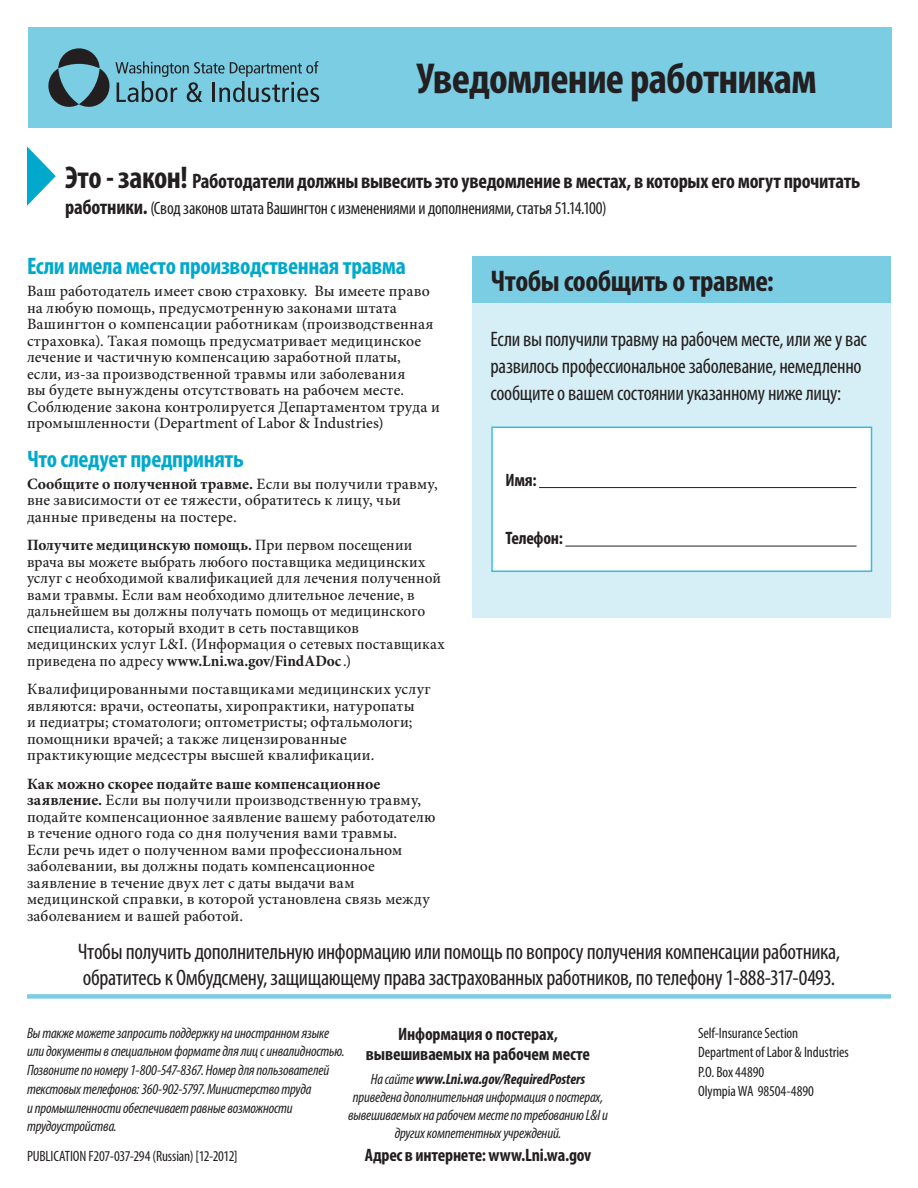
<style>
.page{position:relative;width:918px;height:1188px;background:#fff}
.page>*{position:absolute;margin:0;border:0;box-sizing:border-box;transform-origin:0 0}
.Page_Header{font:700 condensed 43.5px "Myriad Pro";letter-spacing:-.02em;color:#231f20}
.To_Report_an_Injury{font:700 condensed 30px "Myriad Pro";letter-spacing:-.015em;color:#231f20}
.Subhead_Level_1{font:700 condensed 24px "Myriad Pro";letter-spacing:-.015em;color:#00a9cc}
.For_More_Information{font:condensed 22.5px/26.2px "Myriad Pro";letter-spacing:-.015em;color:#231f20}
.Box_Text{font:condensed 21px/27px "Myriad Pro";letter-spacing:-.015em;color:#231f20}
.Section_Head{font:700 condensed 21px "Myriad Pro";letter-spacing:-.015em;color:#231f20}
.Section_Head-2{font:condensed 18px "Myriad Pro";letter-spacing:-.015em;color:#231f20}
.Subhead_Level_1_Smal{font:700 condensed 18px/20.1px "Myriad Pro";letter-spacing:-.01em;color:#231f20;text-align:center}
.Small_Print{font:700 condensed 18px "Myriad Pro";letter-spacing:-.015em;color:#231f20}
.Form_Field_Indented{font:700 condensed 18px "Myriad Pro";letter-spacing:-.015em;color:#231f20}
.Body_-_10_5{font:500 15.75px/16.5px "Minion Pro";letter-spacing:.01em;color:#231f20}
.Small_Print-2{font:italic condensed 15px/18.8px "Myriad Pro";letter-spacing:-.015em;color:#231f20}
.Small_Print-3{font:condensed 15px "Myriad Pro";letter-spacing:-.005em;color:#231f20}
.Publication_Number{font:condensed 15px "Myriad Pro";letter-spacing:-.01em;color:#231f20}
.s1{font-size:31.5px}
.s2{font-weight:700;font-size:21px}
.s3{font-weight:700}
</style>
<div class="page">
<div style="left:28px;top:27px;width:864px;height:100px;background:#7bcde3"></div>
<svg style="left:48px;top:48px;width:271px;height:59px"></svg>
<svg style="left:27px;top:146px;width:29px;height:60px"></svg>
<div style="left:472px;top:256px;width:419px;height:362px;background:#d6eef5"></div>
<div style="left:472px;top:256px;width:419px;height:47px;background:#7bcde3"></div>
<div style="left:491px;top:427px;width:381px;height:144px;background:#fff"></div>
<div style="left:491px;top:427px;width:381px;height:145px;border:2px solid #38bdd8"></div>
<hr style="left:539px;top:487px;width:317px;height:1px;background:#231f20">
<hr style="left:565px;top:546px;width:291px;height:1px;background:#231f20">
<div style="left:27px;top:994px;width:864px;height:5px;background:#7bcde3"></div>
<h1 class="Page_Header" style="left:417px;top:52px;width:402px">Уведомление работникам</h1>
<h2 class="Section_Head" style="left:65px;top:168px;width:797px"><span class="s1">Это - закон!</span> Работодатели должны вывесить это уведомление в местах, в которых его могут прочитать</h2>
<h2 class="Section_Head-2" style="left:65px;top:197px;width:543px"><span class="s2">работники.</span> (Свод законов штата Вашингтон с изменениями и дополнениями, статья 51.14.100)</h2>
<h3 class="Subhead_Level_1" style="left:27px;top:251px;width:380px">Если имела место производственная травма</h3>
<p class="Body_-_10_5" style="left:27px;top:283px;width:414px">Ваш работодатель имеет свою страховку. Вы имеете право на любую помощь, предусмотренную законами штата Вашингтон о компенсации работникам (производственная страховка). Такая помощь предусматривает медицинское лечение и частичную компенсацию заработной платы,<br>если, из-за производственной травмы или заболевания<br>вы будете вынуждены отсутствовать на рабочем месте.<br>Соблюдение закона контролируется Департаментом труда и промышленности (Department of Labor &amp; Industries)</p>
<h3 class="Subhead_Level_1" style="left:27px;top:444px;width:219px">Что следует предпринять</h3>
<p class="Body_-_10_5" style="left:27px;top:476px;width:412px"><span class="s3">Сообщите о полученной травме.</span> Если вы получили травму, вне зависимости от ее тяжести, обратитесь к лицу, чьи данные приведены на постере.</p>
<p class="Body_-_10_5" style="left:27px;top:537px;width:419px"><span class="s3">Получите медицинскую помощь.</span> При первом посещении врача вы можете выбрать любого поставщика медицинских услуг с необходимой квалификацией для лечения полученной вами травмы. Если вам необходимо длительное лечение, в дальнейшем вы должны получать помощь от медицинского специалиста, который входит в сеть поставщиков медицинских услуг L&amp;I. (Информация о сетевых поставщиках приведена по адресу <span class="s3">www.Lni.wa.gov/FindADoc</span> .)</p>
<p class="Body_-_10_5" style="left:27px;top:681px;width:405px">Квалифицированными поставщиками медицинских услуг являются: врачи, остеопаты, хиропрактики, натуропаты<br>и педиатры; стоматологи; оптометристы; офтальмологи; помощники врачей; а также лицензированные практикующие медсестры высшей квалификации.</p>
<p class="Body_-_10_5" style="left:27px;top:776px;width:410px"><span class="s3">Как можно скорее подайте ваше компенсационное заявление.</span> Если вы получили производственную травму, подайте компенсационное заявление вашему работодателю в течение одного года со дня получения вами травмы.<br>Если речь идет о полученном вами профессиональном заболевании, вы должны подать компенсационное заявление в течение двух лет с даты выдачи вам медицинской справки, в которой установлена связь между заболеванием и вашей работой.</p>
<h3 class="To_Report_an_Injury" style="left:490px;top:262px;width:285px">Чтобы сообщить о травме:</h3>
<p class="Box_Text" style="left:490px;top:326px;width:378px">Если вы получили травму на рабочем месте, или же у вас развилось профессиональное заболевание, немедленно сообщите о вашем состоянии указанному ниже лицу:</p>
<p class="Form_Field_Indented" style="left:506px;top:469px;width:33px">Имя:</p>
<p class="Form_Field_Indented" style="left:506px;top:527px;width:59px">Телефон:</p>
<p class="For_More_Information" style="left:78px;top:938px;width:764px">Чтобы получить дополнительную информацию или помощь по вопросу получения компенсации работника, обратитесь к Омбудсмену, защищающему права застрахованных работников, по телефону 1-888-317-0493.</p>
<p class="Small_Print-2" style="left:27px;top:1023px;width:319px">Вы также можете запросить поддержку на иностранном языке или документы в специальном формате для лиц с инвалидностью.<br>Позвоните по номеру 1-800-547-8367. Номер для пользователей текстовых телефонов: 360-902-5797. Министерство труда<br>и промышленности обеспечивает равные возможности трудоустройства.</p>
<p class="Small_Print-3" style="left:698px;top:1024px;width:102px">Self-Insurance Section</p>
<h3 class="Subhead_Level_1_Smal" style="left:366px;top:1023px;width:226px">Информация о постерах, вывешиваемых на рабочем месте</h3>
<p class="Small_Print-2" style="left:348px;top:1070px;width:262px;line-height:18px;text-align:center">На сайте <span class="s3">www.Lni.wa.gov/RequiredPosters </span>приведена дополнительная информация о постерах, вывешиваемых на рабочем месте по требованию L&amp;I и других компетентных учреждений.</p>
<p class="Small_Print-3" style="left:698px;top:1043px;width:152px">Department of Labor &amp; Industries</p>
<p class="Small_Print-3" style="left:698px;top:1063px;width:68px">P.O. Box 44890</p>
<p class="Small_Print-3" style="left:698px;top:1082px;width:117px">Olympia WA 98504-4890</p>
<p class="Publication_Number" style="left:27px;top:1147px;width:212px">PUBLICATION F207-037-294 (Russian) [12-2012]</p>
<p class="Small_Print" style="left:365px;top:1144px;width:228px">Адрес в интернете: www.Lni.wa.gov</p>
</div>
